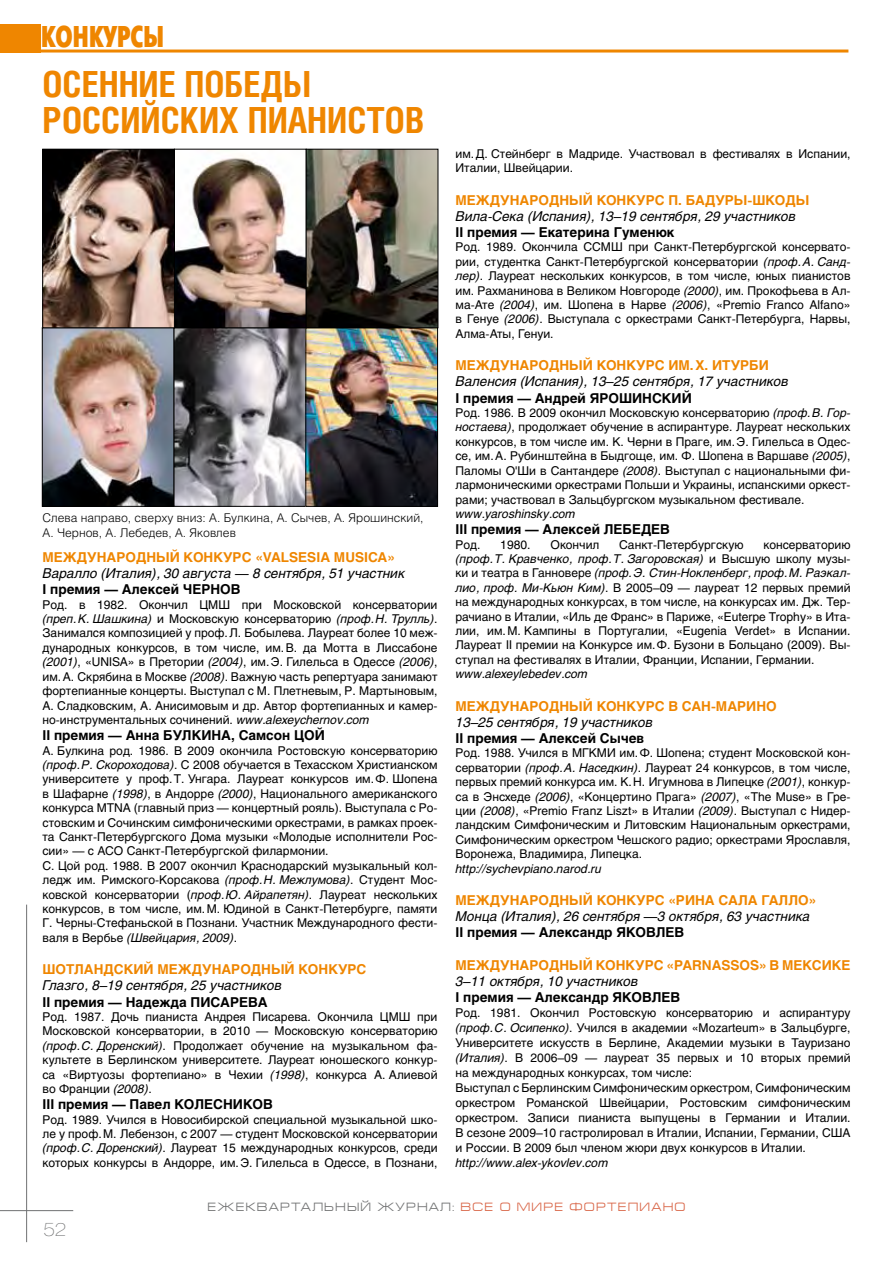
<style>
.page{position:relative;width:893px;height:1263px;background:#fff}
.page>*{position:absolute;margin:0;border:0;box-sizing:border-box;transform-origin:0 0}
.t1{font:700 36px/36px "Helios Cond";letter-spacing:.045em;color:#ef8600}
.t2{font:30px "Futura Futuris Cond Bold C";letter-spacing:-.03em;color:#ef8600}
.t3{font:18px "Helios Ext Thin C";color:#707172}
.t4{font:italic 13.5px "Helios C";color:#000}
.t5{font:700 13.5px "Helios C";color:#000}
.t6{font:700 13.5px "Helios C";letter-spacing:.13em;color:#ef8600}
.t7{font:12px/14.4px "Helios C";color:#000;text-align:justify}
.t8{font:italic 12px "Helios C";color:#000}
.t9{font:12px/14.4px "Helios Light C";color:#000}
.t10{font:12px "Europe Ext";letter-spacing:.1em;color:#707172}
.s1{font-style:italic}
.s2{color:#d86344}
</style>
<div class="page">
<hr style="left:0;top:1210px;width:73px;height:1px;background:#707172">
<hr style="left:26px;top:904px;width:1px;height:338px;background:#707172">
<hr style="left:0;top:50px;width:848px;height:3px;background:#ef8600">
<div style="left:0;top:24px;width:40px;height:28px;background:#ef8600"></div>
<img style="left:44px;top:151px;width:392px;height:353px">
<div style="left:42px;top:328px;width:132px;height:178px;border:1px solid #000"></div>
<div style="left:174px;top:328px;width:132px;height:178px;border:1px solid #000"></div>
<div style="left:306px;top:328px;width:132px;height:178px;border:1px solid #000"></div>
<div style="left:174px;top:149px;width:132px;height:179px;border:1px solid #000"></div>
<div style="left:42px;top:149px;width:133px;height:179px;border:1px solid #000"></div>
<div style="left:306px;top:149px;width:132px;height:179px;border:1px solid #000"></div>
<h2 class="t2" style="left:40px;top:20px;width:126px">КОНКУРСЫ</h2>
<h1 class="t1" style="left:43px;top:65px;width:383px">Осенние победы российских пианистов</h1>
<p class="t9" style="left:43px;top:511px;width:383px">Слева направо, сверху вниз: А. Булкина, А. Сычев, А. Ярошинский,<br>А. Чернов, А. Лебедев, А. Яковлев</p>
<p class="t6" style="left:43px;top:549px;width:239px">МЕЖДУНАРОДНЫЙ КОНКУРС «VALS</p>
<p class="t6" style="left:298px;top:549px;width:18px">ESIA</p>
<p class="t6" style="left:334px;top:549px;width:30px">MUSICA</p>
<p class="t6" style="left:387px;top:549px;width:9px">»</p>
<p class="t4" style="left:43px;top:565px;width:364px">Варалло (Италия), 30 августа — 8 сентября, 51 участник</p>
<p class="t5" style="left:43px;top:582px;width:197px">I ПРЕМИЯ — АЛЕКСЕЙ ЧЕРНОВ</p>
<p class="t7" style="left:43px;top:597px;width:397px">Род. в 1982. Окончил ЦМШ при Московской консерватории <span class="s1">(преп.К. Шашкина)</span> и Московскую консерваторию <span class="s1">(проф.Н. Трулль)</span>.<br>Занимался композицией у проф.Л. Бобылева. Лауреат более 10 меж&shy;дународных конкурсов, в том числе, им.В. да Мотта в Лиссабоне <span class="s1">(2001)</span>, «UNISA» в Претории <span class="s1">(2004)</span>, им.Э. Гилельса в Одессе <span class="s1">(2006)</span>, им.А. Скрябина в Москве <span class="s1">(2008)</span>. Важную часть репертуара занимают фортепианные концерты. Выступал с М. Плетневым, Р. Мартыновым, А. Сладковским, А. Анисимовым и др. Автор фортепианных и камер&shy;но-инструментальных сочинений. <span class="s1">www.alexeychernov.com</span></p>
<p class="t5" style="left:43px;top:727px;width:141px">II ПРЕМИЯ — АННА БУЛКИ</p>
<p class="t5" style="left:211px;top:727px;width:113px">НА, САМСОН ЦОЙ</p>
<p class="t7" style="left:43px;top:743px;width:397px;text-align:left">А. Булкина род. 1986. В 2009 окончила Ростовскую консерваторию <span class="s1">(проф.Р. Скороходова)</span>. С 2008 обучается в Техасском Христианском университете у проф.Т. Унгара. Лауреат конкурсов им.Ф. Шопена в Шафарне <span class="s1">(1998)</span>, в Андорре <span class="s1">(2000)</span>, Национального американского конкурса MTNA (главный приз — концертный рояль). Выступала с Ро&shy;стовским и Сочинским симфоническими оркестрами, в рамках проек&shy;та Санкт-Петербургского Дома музыки «Молодые исполнители Рос&shy;сии» — с АСО Санкт-Петербургской филармонии.<br>С. Цой род. 1988. В 2007 окончил Краснодарский музыкальный кол&shy;ледж им. Римского-Корсакова <span class="s1">(проф.Н. Межлумова)</span>. Студент Мос&shy;ковской консерватории (<span class="s1">проф.Ю. Айрапетян)</span>. Лауреат нескольких конкурсов, в том числе, им.М. Юдиной в Санкт-Петербурге, памяти Г. Черны-Стефаньской в Познани. Участник Международного фести&shy;валя в Вербье <span class="s1">(Швейцария, 2009)</span>.</p>
<p class="t6" style="left:43px;top:961px;width:34px">ШОТЛА</p>
<p class="t6" style="left:94px;top:961px;width:31px">НДСКИЙ</p>
<p class="t6" style="left:157px;top:961px;width:208px">МЕЖДУНАРОДНЫЙ КОНКУРС</p>
<p class="t4" style="left:43px;top:977px;width:241px">Глазго, 8–19 сентября, 25 участников</p>
<p class="t5" style="left:43px;top:994px;width:169px">II ПРЕМИЯ — НАДЕЖДА ПИСА</p>
<p class="t5" style="left:230px;top:994px;width:20px">РЕВА</p>
<p class="t7" style="left:43px;top:1009px;width:396px">Род. 1987. Дочь пианиста Андрея Писарева. Окончила ЦМШ при Московской консерватории, в 2010 — Московскую консерваторию <span class="s1">(проф.С. Доренский)</span>. Продолжает обучение на музыкальном фа&shy;культете в Берлинском университете. Лауреат юношеского конкур&shy;са «Виртуозы фортепиано» в Чехии <span class="s1">(1998)</span>, конкурса А. Алиевой во Франции <span class="s1">(2008)</span>.</p>
<p class="t5" style="left:43px;top:1096px;width:163px">III ПРЕМИЯ — ПАВЕЛ КОЛЕС</p>
<p class="t5" style="left:223px;top:1096px;width:49px">НИКОВ</p>
<p class="t7" style="left:43px;top:1112px;width:397px">Род. 1989. Учился в Новосибирской специальной музыкальной шко&shy;ле у проф.М. Лебензон, с 2007 — студент Московской консерватории <span class="s1">(проф.С. Доренский)</span>. Лауреат 15 международных конкурсов, среди которых конкурсы в Андорре, им.Э. Гилельса в Одессе, в Познани,</p>
<p class="t7" style="left:456px;top:146px;width:396px">им.Д. Стейнберг в Мадриде. Участвовал в фестивалях в Испании,<br>Италии, Швейцарии.</p>
<p class="t6" style="left:456px;top:192px;width:353px">МЕЖДУНАРОДНЫЙ КОНКУРС П. БАДУРЫ-ШКОДЫ</p>
<p class="t4" style="left:456px;top:208px;width:342px">Вила-Сека (Испания), 13–19 сентября, 29 участников</p>
<p class="t5" style="left:456px;top:224px;width:220px">II ПРЕМИЯ — ЕКАТЕРИНА ГУМЕНЮК</p>
<p class="t7" style="left:455px;top:240px;width:397px">Род. 1989. Окончила ССМШ при Санкт-Петербургской консервато&shy;рии, студентка Санкт-Петербургской консерватории <span class="s1">(проф.А. Санд&shy;лер)</span>. Лауреат нескольких конкурсов, в том числе, юных пианистов им. Рахманинова в Великом Новгороде <span class="s1">(2000)</span>, им. Прокофьева в Ал&shy;ма-Ате <span class="s1">(2004)</span>, им. Шопена в Нарве <span class="s1">(2006)</span>, «Premio Franco Alfano» в Генуе <span class="s1">(2006)</span>. Выступала с оркестрами Санкт-Петербурга, Нарвы, Алма-Аты, Генуи.</p>
<p class="t6" style="left:456px;top:358px;width:304px">МЕЖДУНАРОДНЫЙ КОНКУРС ИМ .Х. ИТУРБИ</p>
<p class="t4" style="left:456px;top:374px;width:334px">Валенсия (Испания), 13–25 сентября, 17 участников</p>
<p class="t5" style="left:456px;top:390px;width:208px">I ПРЕМИЯ — АНДРЕЙ ЯРОШИ НСКИЙ</p>
<p class="t7" style="left:455px;top:405px;width:397px">Род. 1986. В 2009 окончил Московскую консерваторию <span class="s1">(проф.В. Гор&shy;ностаева)</span>, продолжает обучение в аспирантуре. Лауреат нескольких конкурсов, в том числе им. К. Черни в Праге, им.Э. Гилельса в Одес&shy;се, им.А. Рубинштейна в Быдгоще, им. Ф. Шопена в Варшаве <span class="s1">(2005)</span>, Паломы О'Ши в Сантандере <span class="s1">(2008)</span>. Выступал с национальными фи&shy;лармоническими оркестрами Польши и Украины, испанскими оркест&shy;рами; участвовал в Зальцбургском музыкальном фестивале.</p>
<p class="t8" style="left:455px;top:506px;width:121px">www.yaroshinsky.com</p>
<p class="t5" style="left:456px;top:521px;width:168px">III ПРЕМИЯ — АЛЕКСЕЙ ЛЕБЕ</p>
<p class="t5" style="left:641px;top:521px;width:20px">ДЕВ</p>
<p class="t7" style="left:456px;top:537px;width:26px">Род.</p>
<p class="t7" style="left:500px;top:537px;width:32px">1980.</p>
<p class="t7" style="left:550px;top:537px;width:50px">Окончил</p>
<p class="t7" style="left:619px;top:537px;width:126px">Санкт-Петербургскую</p>
<p class="t7" style="left:455px;top:537px;width:397px;text-indent:308px">консерваторию <span class="s1">(проф.Т. Кравченко, проф.Т. Загоровская)</span> и Высшую школу музы&shy;ки и театра в Ганновере <span class="s1">(проф.Э. Стин-Нокленберг, проф.М. Раэкал&shy;лио, проф. Ми-Кьюн Ким)</span>. В 2005–09 — лауреат 12 первых премий на международных конкурсах, в том числе, на конкурсах им. Дж. Тер&shy;рачиано в Италии, «Иль де Франс» в Париже, «Euterpe Trophy» в Ита&shy;лии, им.М. Кампины в Португалии, «Eugenia Verdet» в Испании.<br>Лауреат II премии на Конкурсе им.Ф. Бузони в Больцано (2009). Вы&shy;ступал на фестивалях в Италии, Франции, Испании, Германии.</p>
<p class="t8" style="left:455px;top:667px;width:134px">www.alexeylebedev.com</p>
<p class="t6" style="left:456px;top:698px;width:323px">МЕЖДУНАРОДНЫЙ КОНКУРС В САН-МАРИНО</p>
<p class="t4" style="left:456px;top:714px;width:199px">13–25 сентября, 19 участников</p>
<p class="t5" style="left:456px;top:730px;width:190px">II ПРЕМИЯ — АЛЕКСЕЙ СЫЧЕВ</p>
<p class="t7" style="left:456px;top:746px;width:397px">Род. 1988. Учился в МГКМИ им.Ф. Шопена; студент Московской кон&shy;серватории <span class="s1">(проф.А. Наседкин)</span>. Лауреат 24 конкурсов, в том числе, первых премий конкурса им. К.Н. Игумнова в Липецке <span class="s1">(2001)</span>, конкур&shy;са в Энсхеде <span class="s1">(2006)</span>, «Концертино Прага» <span class="s1">(2007)</span>, «The Muse» в Гре&shy;ции <span class="s1">(2008)</span>, «Premio Franz Liszt» в Италии <span class="s1">(2009)</span>. Выступал с Нидер&shy;ландским Симфоническим и Литовским Национальным оркестрами, Симфоническим оркестром Чешского радио; оркестрами Ярославля, Воронежа, Владимира, Липецка.</p>
<p class="t8" style="left:456px;top:861px;width:148px">http://sychevpiano.narod.ru</p>
<p class="t6" style="left:456px;top:892px;width:284px">МЕЖДУНАРОДНЫЙ КОНКУРС «РИ НА САЛА</p>
<p class="t6" style="left:761px;top:892px;width:18px">ГАЛЛ</p>
<p class="t6" style="left:798px;top:892px;width:20px">О»</p>
<p class="t4" style="left:456px;top:908px;width:356px">Монца (Италия), 26 сентября —3 октября, 63 участника</p>
<p class="t5" style="left:456px;top:925px;width:201px">II ПРЕМИЯ — АЛЕКСАНДР ЯКОВЛЕВ</p>
<p class="t6" style="left:456px;top:957px;width:235px">МЕЖДУНАРОДНЫЙ КОНКУРС «PARNASS</p>
<p class="t6" style="left:739px;top:957px;width:65px">OS» В МЕКСИКЕ</p>
<p class="t4" style="left:456px;top:973px;width:184px">3–11 октября, 10 участников</p>
<p class="t5" style="left:456px;top:989px;width:197px">I ПРЕМИЯ — АЛЕКСАНДР ЯКОВЛЕВ</p>
<p class="t7" style="left:456px;top:1005px;width:396px;line-height:15px;text-align:left">Род. 1981. Окончил Ростовскую консерваторию и аспирантуру <span class="s1">(проф.С. Осипенко)</span>. Учился в академии «Mozarteum» в Зальцбурге, Университете искусств в Берлине, Академии музыки в Тауризано <span class="s1">(Италия)</span>. В 2006–09 — лауреат 35 первых и 10 вторых премий на международных конкурсах, том числе:<br>Выступал с Берлинским Симфоническим оркестром, Симфоническим оркестром Романской Швейцарии, Ростовским симфоническим оркестром. Записи пианиста выпущены в Германии и Италии.<br>В сезоне 2009–10 гастролировал в Италии, Испании, Германии, США и России. В 2009 был членом жюри двух конкурсов в Италии.</p>
<p class="t8" style="left:456px;top:1156px;width:154px">http://www.alex-ykovlev.com</p>
<h3 class="t3" style="left:43px;top:1217px;width:25px">52</h3>
<p class="t10" style="left:208px;top:1200px;width:479px">ЕЖЕКВАРТАЛЬНЫЙ ЖУРНАЛ: <span class="s2">ВСЕ О МИРЕ ФОРТЕПИАНО</span></p>
</div>
